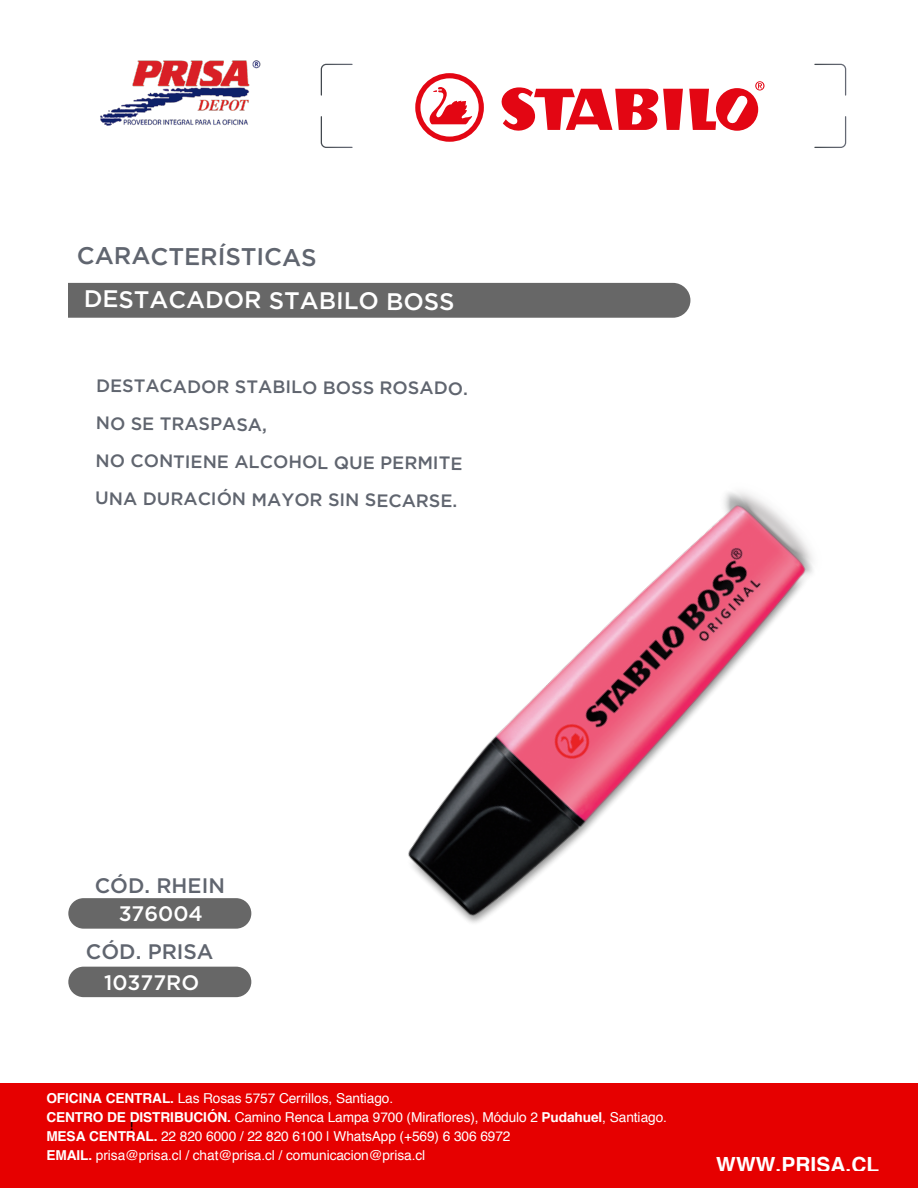
<style>
.page{position:relative;width:918px;height:1188px;background:#fff}
.page>*{position:absolute;margin:0;border:0;box-sizing:border-box;transform-origin:0 0}
.t1{font:500 24.15px "Gotham";letter-spacing:-.01em;color:#60656f}
.t2{font:500 24px "Gotham";letter-spacing:-.01em;color:#fff}
.t3{font:500 21px "Gotham";color:#60656f}
.t4{font:500 21px "Gotham";color:#fff}
.t5{font:700 20.85px "Helvetica";letter-spacing:.005em;color:#fff}
.t6{font:500 18px/37.5px "Gotham";letter-spacing:-.01em;color:#60656f}
.t7{font:16.5px "Calibri";color:#000}
.t8{font:13.65px/18.8px "Helvetica";letter-spacing:-.005em;color:#fff}
.s1{font-weight:700}
</style>
<div class="page">
<div style="left:0;top:1084px;width:918px;height:104px;background:#e60000"></div>
<img style="left:408px;top:492px;width:405px;height:431px">
<svg style="left:321px;top:116px;width:32px;height:32px"></svg>
<svg style="left:814px;top:116px;width:32px;height:32px"></svg>
<svg style="left:321px;top:64px;width:32px;height:32px"></svg>
<svg style="left:814px;top:64px;width:32px;height:32px"></svg>
<div style="left:68px;top:283px;width:622px;height:35px;background:#676767"></div>
<div style="left:68px;top:898px;width:183px;height:31px;background:#676767;border-radius:15px"></div>
<div style="left:68px;top:967px;width:183px;height:30px;background:#676767;border-radius:15px"></div>
<svg style="left:501px;top:87px;width:182px;height:44px"></svg>
<svg style="left:415px;top:73px;width:69px;height:69px"></svg>
<svg style="left:689px;top:81px;width:76px;height:50px"></svg>
<img style="left:100px;top:60px;width:161px;height:66px">
<h1 class="t1" style="left:77px;top:241px;width:241px">CARACTERÍSTICAS</h1>
<h2 class="t2" style="left:84px;top:284px;width:373px">DESTACADOR STABILO BOSS</h2>
<h3 class="t6" style="left:95px;top:368px;width:374px">DESTACADOR STABILO BOSS ROSADO.<br>NO SE TRASPASA,<br>NO CONTIENE ALCOHOL QUE PERMITE<br>UNA DURACIÓN MAYOR SIN SECARSE.</h3>
<h3 class="t3" style="left:95px;top:872px;width:132px">CÓD. RHEIN</h3>
<h3 class="t4" style="left:119px;top:900px;width:86px">376004</h3>
<h3 class="t3" style="left:86px;top:938px;width:129px">CÓD. PRISA</h3>
<h3 class="t4" style="left:104px;top:969px;width:97px">10377RO</h3>
<p class="t8" style="left:46px;top:1090px;width:622px"><span class="s1">OFICINA CENTRAL.</span> Las Rosas 5757 Cerrillos, Santiago.<br><span class="s1">CENTRO DE DISTRIBUCIÓN.</span> Camino Renca Lampa 9700 (Miraflores), Módulo 2 <span class="s1">Pudahuel</span>, Santiago.<br><span class="s1">MESA CENTRAL.</span> 22 820 6000 / 22 820 6100 | WhatsApp (+569) 6 306 6972<br><span class="s1">EMAIL.</span> prisa@prisa.cl / chat@prisa.cl / comunicacion@prisa.cl</p>
<p class="t7" style="left:129px;top:1114px;width:7px">!</p>
<h3 class="t5" style="left:716px;top:1148px;width:165px">WWW.PRISA.CL</h3>
</div>
